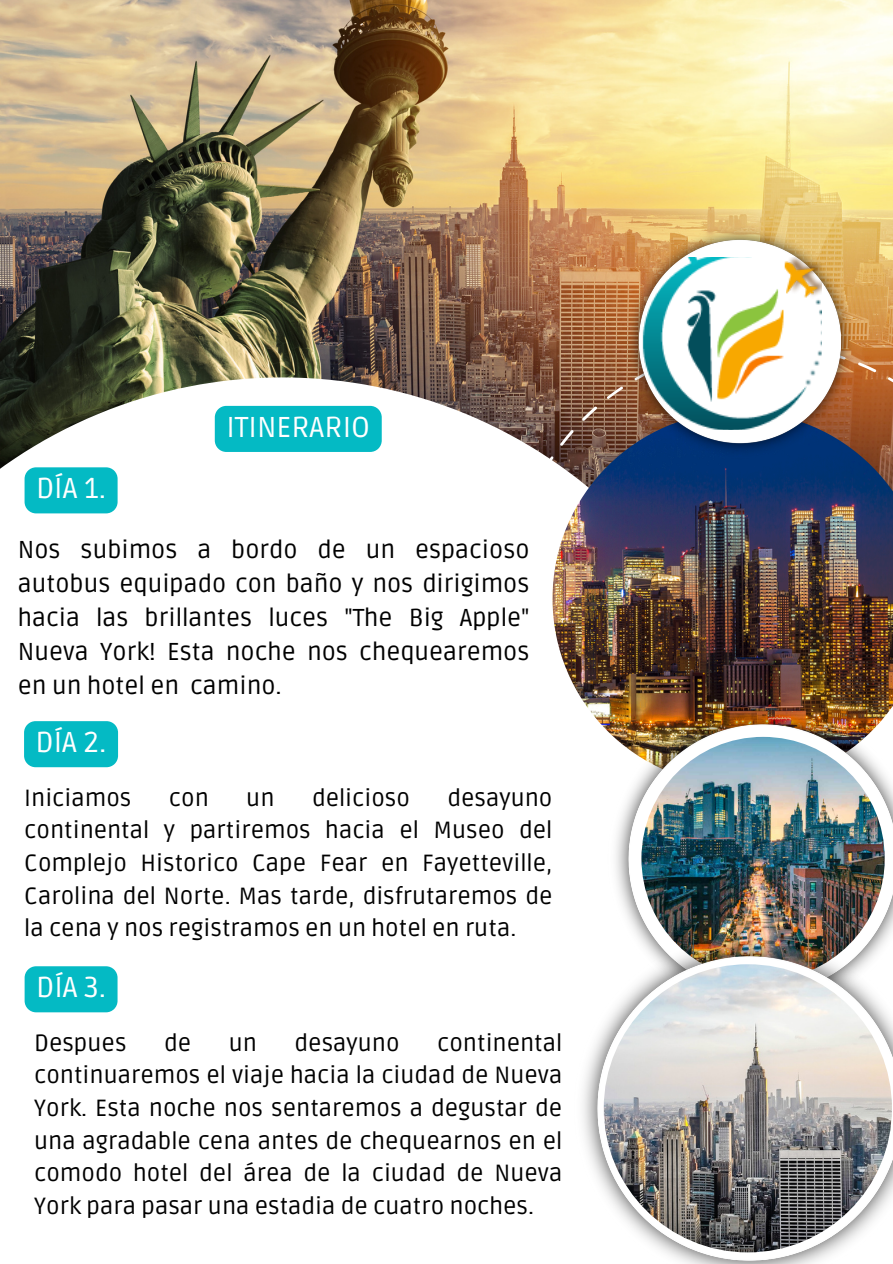
<style>
.page{position:relative;width:893px;height:1264px;background:#fff}
.page>*{position:absolute;margin:0;border:0;box-sizing:border-box;transform-origin:0 0}
.t1{font:28.8px "Ruda";color:#fff}
.t2{font:24.6px/34px "Ruda";color:#000;text-align:justify}
.t3{font:23.55px/32.7px "Ruda";color:#000;text-align:justify}
</style>
<div class="page">
<img style="left:0;top:0;width:892px;height:377px">
<svg style="left:508px;top:343px;width:384px;height:68px;background:#a1633b"></svg>
<svg style="left:0;top:377px;width:622px;height:636px"></svg>
<img style="left:552px;top:411px;width:340px;height:374px">
<img style="left:607px;top:702px;width:285px;height:229px">
<img style="left:641px;top:737px;width:243px;height:243px;border-radius:50%">
<img style="left:572px;top:931px;width:320px;height:332px">
<img style="left:603px;top:964px;width:288px;height:288px;border-radius:50%">
<img style="left:622px;top:224px;width:235px;height:235px">
<img style="left:634px;top:257px;width:187px;height:172px">
<div style="left:215px;top:406px;width:167px;height:46px;background:#04bac4"></div>
<div style="left:25px;top:467px;width:93px;height:46px;background:#04bac4"></div>
<div style="left:24px;top:721px;width:94px;height:46px;background:#04bac4"></div>
<div style="left:25px;top:966px;width:92px;height:46px;background:#04bac4"></div>
<p class="t1" style="left:36px;top:471px;width:71px">DÍA 1.</p>
<h1 class="t1" style="left:226px;top:410px;width:145px">ITINERARIO</h1>
<h1 class="t2" style="left:18px;top:533px;width:513px">Nos subimos a bordo de un espacioso autobus equipado con baño y nos dirigimos hacia las brillantes luces "The Big Apple" Nueva York! Esta noche nos chequearemos en un hotel en camino.</h1>
<p class="t1" style="left:36px;top:725px;width:72px">DÍA 2.</p>
<h1 class="t3" style="left:24px;top:782px;width:109px">Iniciamos</h1>
<h1 class="t3" style="left:169px;top:782px;width:41px">con</h1>
<h1 class="t3" style="left:246px;top:782px;width:30px">un</h1>
<h1 class="t3" style="left:312px;top:782px;width:99px">delicioso</h1>
<h1 class="t3" style="left:24px;top:782px;width:529px;text-indent:423px">desayuno continental y partiremos hacia el Museo del Complejo Historico Cape Fear en Fayetteville, Carolina del Norte. Mas tarde, disfrutaremos de la cena y nos registramos en un hotel en ruta.</h1>
<p class="t1" style="left:36px;top:970px;width:71px">DÍA 3.</p>
<p class="t3" style="left:34px;top:1026px;width:94px">Despues</p>
<p class="t3" style="left:164px;top:1026px;width:29px">de</p>
<p class="t3" style="left:229px;top:1026px;width:30px">un</p>
<p class="t3" style="left:294px;top:1026px;width:106px">desayuno</p>
<p class="t3" style="left:34px;top:1026px;width:529px;text-indent:403px">continental continuaremos el viaje hacia la ciudad de Nueva York. Esta noche nos sentaremos a degustar de una agradable cena antes de chequearnos en el comodo hotel del área de la ciudad de Nueva York para pasar una estadia de cuatro noches.</p>
</div>
